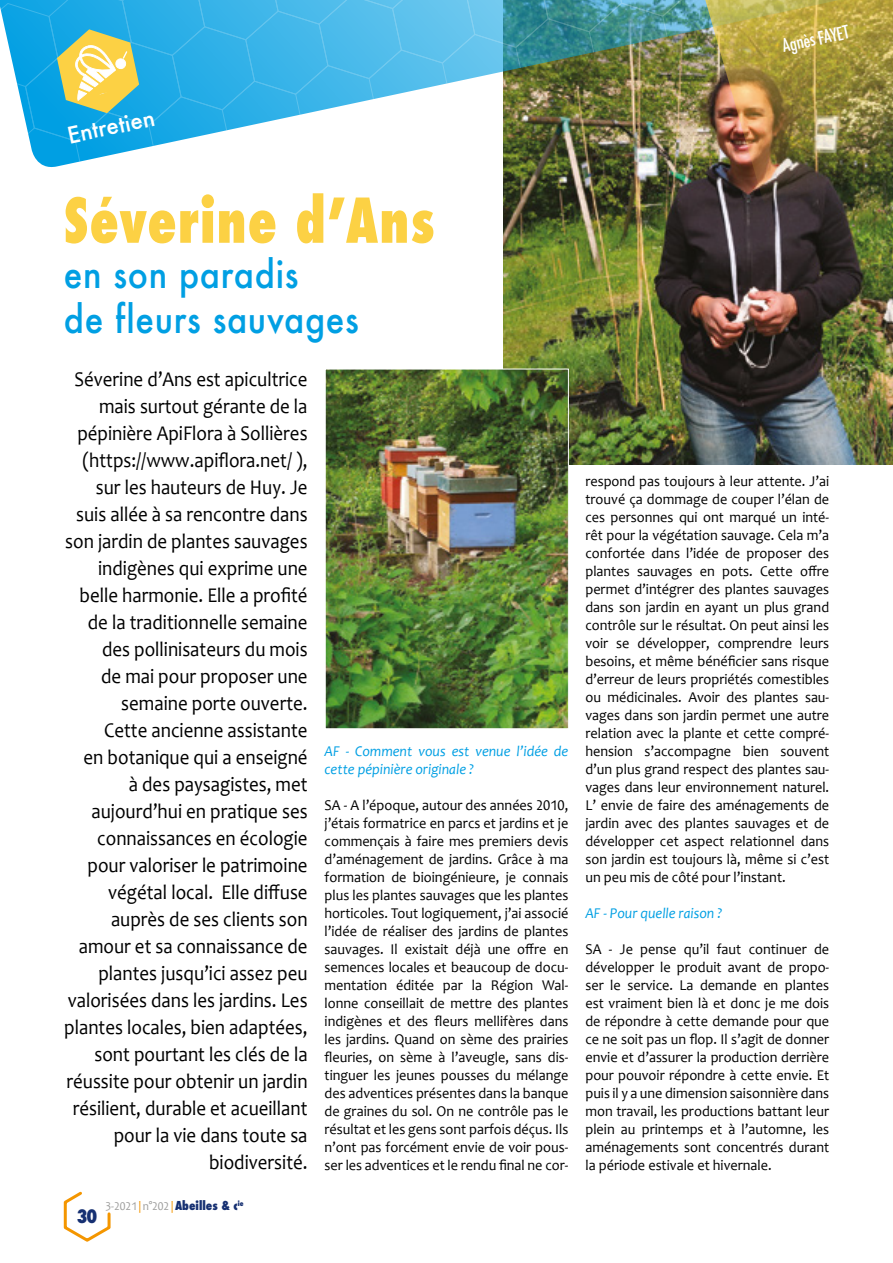
<style>
.page{position:relative;width:893px;height:1263px;background:#fff}
.page>*{position:absolute;margin:0;border:0;box-sizing:border-box;transform-origin:0 0}
.t1{font:800 condensed 60px "Futura";letter-spacing:.02em;color:#fcd144;scale:.9 1}
.t2{font:500 37.5px/45px "Futura";letter-spacing:.02em;color:#009fe3;scale:.9 1}
.t3{font:500 22.5px "Futura";color:#fff}
.t4{font:21px/27px "Candara";color:#000;text-align:right;scale:.9 1}
.t5{font:500 condensed 18px "Futura";color:#fff}
.t6{font:800 condensed 18px "Futura";color:#163072}
.t7{font:15px/18px "Candara";color:#000;text-align:justify;scale:.95 1}
.t8{font:italic 15px/18px "Candara";color:#009fe3;scale:.95 1}
.t9{font:12px "Candara";color:#9d9d9c;scale:.95 1}
.s1{color:#f49600}
.s2{font-family:"Futura";font-weight:800;font-stretch:condensed;color:#163072}
</style>
<div class="page">
<svg style="left:63px;top:1191px;width:48px;height:51px"></svg>
<img style="left:503px;top:206px;width:390px;height:259px">
<img style="left:0;top:0;width:893px;height:206px">
<img style="left:327px;top:371px;width:240px;height:356px">
<div style="left:325px;top:369px;width:244px;height:360px;border:1px solid #fff"></div>
<p class="t5" style="left:780px;top:34px;width:69px;rotate:-12deg">Agnès FAYET</p>
<h3 class="t3" style="left:64px;top:120px;width:90px;rotate:-12deg">Entretien</h3>
<h1 class="t1" style="left:64px;top:180px;width:413px">Séverine d’Ans</h1>
<h2 class="t2" style="left:64px;top:251px;width:329px">en son paradis<br>de fleurs sauvages</h2>
<p class="t4" style="left:64px;top:365px;width:272px">Séverine d’Ans est apicultrice mais surtout gérante de la pépinière ApiFlora à Sollières (https://www.apiflora.net/ ), sur les hauteurs de Huy. Je suis allée à sa rencontre dans son jardin de plantes sauvages indigènes qui exprime une belle harmonie. Elle a profité de la traditionnelle semaine des pollinisateurs du mois<br>de mai pour proposer une semaine porte ouverte.<br>Cette ancienne assistante<br>en botanique qui a enseigné<br>à des paysagistes, met aujourd’hui en pratique ses connaissances en écologie pour valoriser le patrimoine végétal local. Elle diffuse auprès de ses clients son amour et sa connaissance de plantes jusqu’ici assez peu valorisées dans les jardins. Les plantes locales, bien adaptées, sont pourtant les clés de la réussite pour obtenir un jardin résilient, durable et acueillant pour la vie dans toute sa biodiversité.</p>
<p class="t6" style="left:77px;top:1204px;width:22px">30</p>
<p class="t9" style="left:105px;top:1198px;width:147px">3-2021 <span class="s1">|</span>n°202 <span class="s1">|</span><span class="s2">Abeilles &amp; c</span><sup>ie</sup></p>
<p class="t8" style="left:325px;top:742px;width:258px">AF - Comment vous est venue l’idée de cette pépinière originale ?</p>
<p class="t7" style="left:325px;top:796px;width:258px">SA - A l’époque, autour des années 2010, j’étais formatrice en parcs et jardins et je commençais à faire mes premiers devis d’aménagement de jardins. Grâce à ma formation de bioingénieure, je connais plus les plantes sauvages que les plantes horticoles. Tout logiquement, j’ai associé l’idée de réaliser des jardins de plantes sauvages. Il existait déjà une offre en semences locales et beaucoup de docu&shy;mentation éditée par la Région Wal&shy;lonne conseillait de mettre des plantes indigènes et des fleurs mellifères dans les jardins. Quand on sème des prairies fleuries, on sème à l’aveugle, sans dis&shy;tinguer les jeunes pousses du mélange des adventices présentes dans la banque de graines du sol. On ne contrôle pas le résultat et les gens sont parfois déçus. Ils n’ont pas forcément envie de voir pous&shy;ser les adventices et le rendu final ne cor-</p>
<p class="t7" style="left:585px;top:472px;width:258px">respond pas toujours à leur attente. J’ai trouvé ça dommage de couper l’élan de ces personnes qui ont marqué un inté&shy;rêt pour la végétation sauvage. Cela m’a confortée dans l’idée de proposer des plantes sauvages en pots. Cette offre permet d’intégrer des plantes sauvages dans son jardin en ayant un plus grand contrôle sur le résultat. On peut ainsi les voir se développer, comprendre leurs besoins, et même bénéficier sans risque d’erreur de leurs propriétés comestibles ou médicinales. Avoir des plantes sau&shy;vages dans son jardin permet une autre relation avec la plante et cette compré&shy;hension s’accompagne bien souvent d’un plus grand respect des plantes sau&shy;vages dans leur environnement naturel.<br>L’ envie de faire des aménagements de jardin avec des plantes sauvages et de développer cet aspect relationnel dans son jardin est toujours là, même si c’est un peu mis de côté pour l’instant.</p>
<p class="t8" style="left:585px;top:904px;width:146px">AF - Pour quelle raison ?</p>
<p class="t7" style="left:585px;top:940px;width:258px">SA - Je pense qu’il faut continuer de développer le produit avant de propo&shy;ser le service. La demande en plantes est vraiment bien là et donc je me dois de répondre à cette demande pour que ce ne soit pas un flop. Il s’agit de donner envie et d’assurer la production derrière pour pouvoir répondre à cette envie. Et puis il y a une dimension saisonnière dans mon travail, les productions battant leur plein au printemps et à l’automne, les aménagements sont concentrés durant la période estivale et hivernale.</p>
</div>
